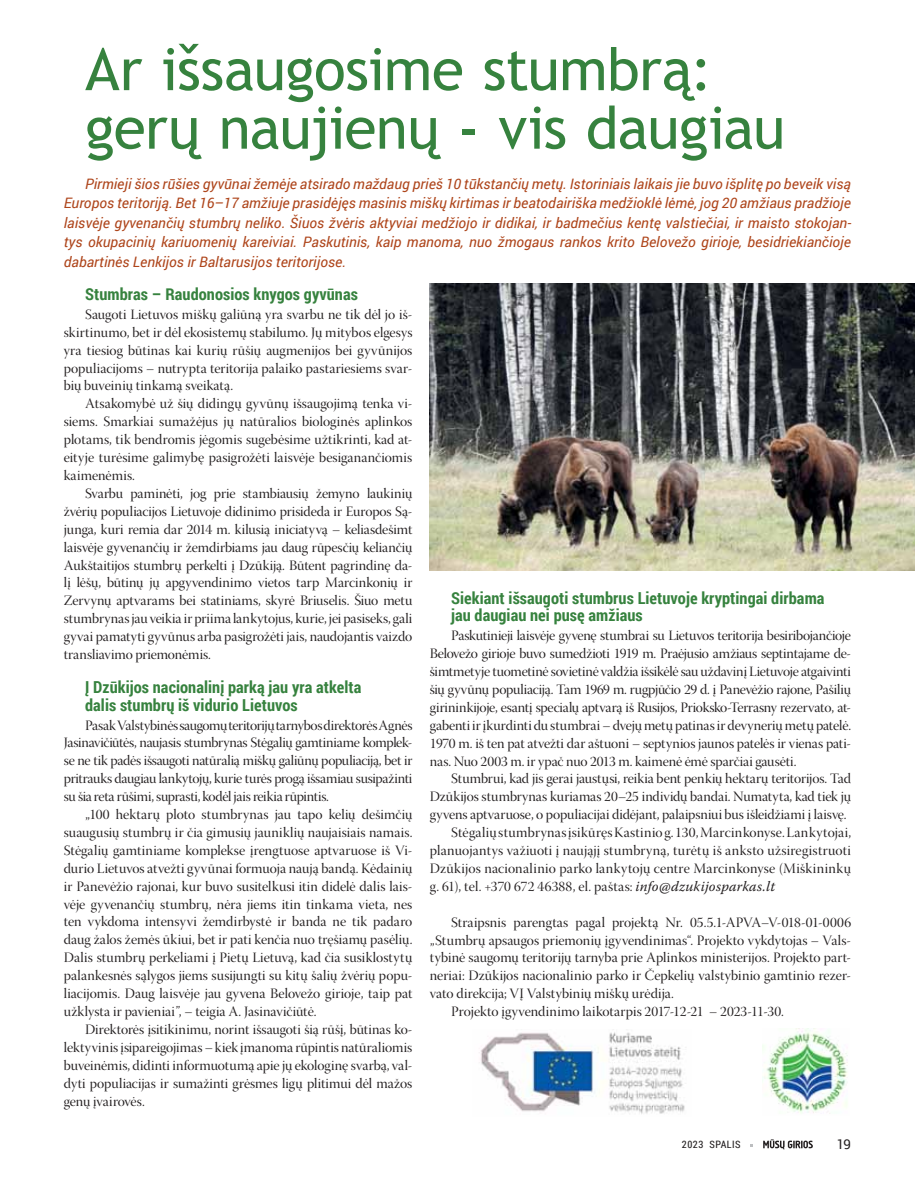
<style>
.page{position:relative;width:915px;height:1191px;background:#fff}
.page>*{position:absolute;margin:0;border:0;box-sizing:border-box;transform-origin:0 0}
.t1{font:58.5px/58.5px "Trebuchet MS";letter-spacing:-.015em;color:#36823e}
.t2{font:700 16.5px/17.4px "Roboto Condensed";letter-spacing:.005em;color:#36823e}
.t3{font:italic 14.4px/19.5px "Roboto";color:#ae451b;text-align:justify}
.t4{font:14.25px/17.9px "Warnock Pro Disp";letter-spacing:.005em;color:#231f20;text-align:justify}
.t5{font:13.5px "Roboto";color:#231f20}
.t6{font:10.2px "Roboto Condensed";letter-spacing:.05em;color:#231f20}
.s1{font-family:"Warnock Pro";font-style:italic}
</style>
<div class="page">
<svg style="left:763px;top:1139px;width:49px;height:10px"></svg>
<img style="left:429px;top:284px;width:485px;height:287px">
<img style="left:479px;top:1032px;width:206px;height:82px">
<img style="left:762px;top:1029px;width:86px;height:85px">
<h1 class="t1" style="left:85px;top:40px;width:701px">Ar išsaugosime stumbrą: gerų naujienų - vis daugiau</h1>
<p class="t3" style="left:64px;top:173px;width:788px;text-indent:21px">Pirmieji šios rūšies gyvūnai žemėje atsirado maždaug prieš 10 tūkstančių metų. Istoriniais laikais jie buvo išplitę po beveik visą Europos teritoriją. Bet 16–17 amžiuje prasidėjęs masinis miškų kirtimas ir beatodairiška medžioklė lėmė, jog 20 amžiaus pradžioje laisvėje gyvenančių stumbrų neliko. Šiuos žvėris aktyviai medžiojo ir didikai, ir badmečius kentę valstiečiai, ir maisto stokojan&shy;tys okupacinių kariuomenių kareiviai. Paskutinis, kaip manoma, nuo žmogaus rankos krito Belovežo girioje, besidriekiančioje dabartinės Lenkijos ir Baltarusijos teritorijose.</p>
<p class="t2" style="left:85px;top:285px;width:274px">Stumbras – Raudonosios knygos gyvūnas</p>
<p class="t4" style="left:64px;top:307px;width:350px;text-indent:21px">Saugoti Lietuvos miškų galiūną yra svarbu ne tik dėl jo iš&shy;skirtinumo, bet ir dėl ekosistemų stabilumo. Jų mitybos elgesys yra tiesiog būtinas kai kurių rūšių augmenijos bei gyvūnijos populiacijoms – nutrypta teritorija palaiko pastariesiems svar&shy;bių buveinių tinkamą sveikatą.</p>
<p class="t4" style="left:64px;top:396px;width:350px;text-indent:21px">Atsakomybė už šių didingų gyvūnų išsaugojimą tenka vi&shy;siems. Smarkiai sumažėjus jų natūralios biologinės aplinkos plotams, tik bendromis jėgomis sugebėsime užtikrinti, kad at&shy;eityje turėsime galimybę pasigrožėti laisvėje besiganančiomis kaimenėmis.</p>
<p class="t4" style="left:64px;top:486px;width:350px;text-indent:21px">Svarbu paminėti, jog prie stambiausių žemyno laukinių žvėrių populiacijos Lietuvoje didinimo prisideda ir Europos Są&shy;junga, kuri remia dar 2014 m. kilusią iniciatyvą – keliasdešimt laisvėje gyvenančių ir žemdirbiams jau daug rūpesčių keliančių Aukštaitijos stumbrų perkelti į Dzūkiją. Būtent pagrindinę da&shy;lį lėšų, būtinų jų apgyvendinimo vietos tarp Marcinkonių ir Zervynų aptvarams bei statiniams, skyrė Briuselis. Šiuo metu stumbrynas jau veikia ir priima lankytojus, kurie, jei pasiseks, gali gyvai pamatyti gyvūnus arba pasigrožėti jais, naudojantis vaizdo transliavimo priemonėmis.</p>
<p class="t2" style="left:85px;top:678px;width:278px">Į Dzūkijos nacionalinį parką jau yra atkelta dalis stumbrų iš vidurio Lietuvos</p>
<p class="t4" style="left:64px;top:717px;width:350px;text-indent:21px">Pasak Valstybinės saugomų teritorijų tarnybos direktorės Agnės Jasinavičiūtės, naujasis stumbrynas Stėgalių gamtiniame komplek&shy;se ne tik padės išsaugoti natūralią miškų galiūnų populiaciją, bet ir pritrauks daugiau lankytojų, kurie turės progą išsamiau susipažinti su šia reta rūšimi, suprasti, kodėl jais reikia rūpintis.</p>
<p class="t4" style="left:64px;top:807px;width:350px;text-indent:21px">„100 hektarų ploto stumbrynas jau tapo kelių dešimčių suaugusių stumbrų ir čia gimusių jauniklių naujaisiais namais.<br>Stėgalių gamtiniame komplekse įrengtuose aptvaruose iš Vi&shy;durio Lietuvos atvežti gyvūnai formuoja naują bandą. Kėdainių ir Panevėžio rajonai, kur buvo susitelkusi itin didelė dalis lais&shy;vėje gyvenančių stumbrų, nėra jiems itin tinkama vieta, nes ten vykdoma intensyvi žemdirbystė ir banda ne tik padaro daug žalos žemės ūkiui, bet ir pati kenčia nuo tręšiamų pasėlių.<br>Dalis stumbrų perkeliami į Pietų Lietuvą, kad čia susiklostytų palankesnės sąlygos jiems susijungti su kitų šalių žvėrių popu&shy;liacijomis. Daug laisvėje jau gyvena Belovežo girioje, taip pat užklysta ir pavieniai”, – teigia A. Jasinavičiūtė.</p>
<p class="t4" style="left:64px;top:1022px;width:350px;text-indent:21px">Direktorės įsitikinimu, norint išsaugoti šią rūšį, būtinas ko&shy;lektyvinis įsipareigojimas – kiek įmanoma rūpintis natūraliomis buveinėmis, didinti informuotumą apie jų ekologinę svarbą, val&shy;dyti populiacijas ir sumažinti grėsmes ligų plitimui dėl mažos genų įvairovės.</p>
<p class="t2" style="left:451px;top:589px;width:375px">Siekiant išsaugoti stumbrus Lietuvoje kryptingai dirbama jau daugiau nei pusę amžiaus</p>
<p class="t4" style="left:429px;top:628px;width:422px;text-indent:21px">Paskutinieji laisvėje gyvenę stumbrai su Lietuvos teritorija besiribojančioje Belovežo girioje buvo sumedžioti 1919 m. Praėjusio amžiaus septintajame de&shy;šimtmetyje tuometinė sovietinė valdžia išsikėlė sau uždavinį Lietuvoje atgaivinti šių gyvūnų populiaciją. Tam 1969 m. rugpjūčio 29 d. į Panevėžio rajone, Pašilių girininkijoje, esantį specialų aptvarą iš Rusijos, Prioksko-Terrasny rezervato, at&shy;gabenti ir įkurdinti du stumbrai – dvejų metų patinas ir devynerių metų patelė.<br>1970 m. iš ten pat atvežti dar aštuoni – septynios jaunos patelės ir vienas pati&shy;nas. Nuo 2003 m. ir ypač nuo 2013 m. kaimenė ėmė sparčiai gausėti.</p>
<p class="t4" style="left:451px;top:771px;width:401px">Stumbrui, kad jis gerai jaustųsi, reikia bent penkių hektarų teritorijos. Tad</p>
<p class="t4" style="left:429px;top:789px;width:422px">Dzūkijos stumbrynas kuriamas 20–25 individų bandai. Numatyta, kad tiek jų</p>
<p class="t4" style="left:429px;top:807px;width:418px">gyvens aptvaruose, o populiacijai didėjant, palaipsniui bus išleidžiami į laisvę.</p>
<p class="t4" style="left:451px;top:825px;width:401px">Stėgalių stumbrynas įsikūręs Kastinio g. 130, Marcinkonyse. Lankytojai,</p>
<p class="t4" style="left:429px;top:843px;width:422px">planuojantys važiuoti į naująjį stumbryną, turėtų iš anksto užsiregistruoti</p>
<p class="t4" style="left:429px;top:861px;width:422px">Dzūkijos nacionalinio parko lankytojų centre Marcinkonyse (Miškininkų</p>
<p class="t4" style="left:429px;top:879px;width:346px">g. 61), tel. +370 672 46388, el. paštas: <span class="s1">info@dzukijosparkas.lt</span></p>
<p class="t4" style="left:451px;top:914px;width:401px">Straipsnis parengtas pagal projektą Nr. 05.5.1-APVA–V-018-01-0006</p>
<p class="t4" style="left:429px;top:932px;width:422px">„Stumbrų apsaugos priemonių įgyvendinimas“. Projekto vykdytojas – Vals-</p>
<p class="t4" style="left:429px;top:950px;width:422px">tybinė saugomų teritorijų tarnyba prie Aplinkos ministerijos. Projekto part-</p>
<p class="t4" style="left:429px;top:968px;width:422px">neriai: Dzūkijos nacionalinio parko ir Čepkelių valstybinio gamtinio rezer-</p>
<p class="t4" style="left:429px;top:986px;width:245px">vato direkcija; VĮ Valstybinių miškų urėdija.</p>
<p class="t4" style="left:451px;top:1004px;width:334px">Projekto įgyvendinimo laikotarpis 2017-12-21 – 2023-11-30.</p>
<p class="t6" style="left:681px;top:1137px;width:60px">2023 SPALIS</p>
<p class="t5" style="left:836px;top:1134px;width:16px">19</p>
</div>
